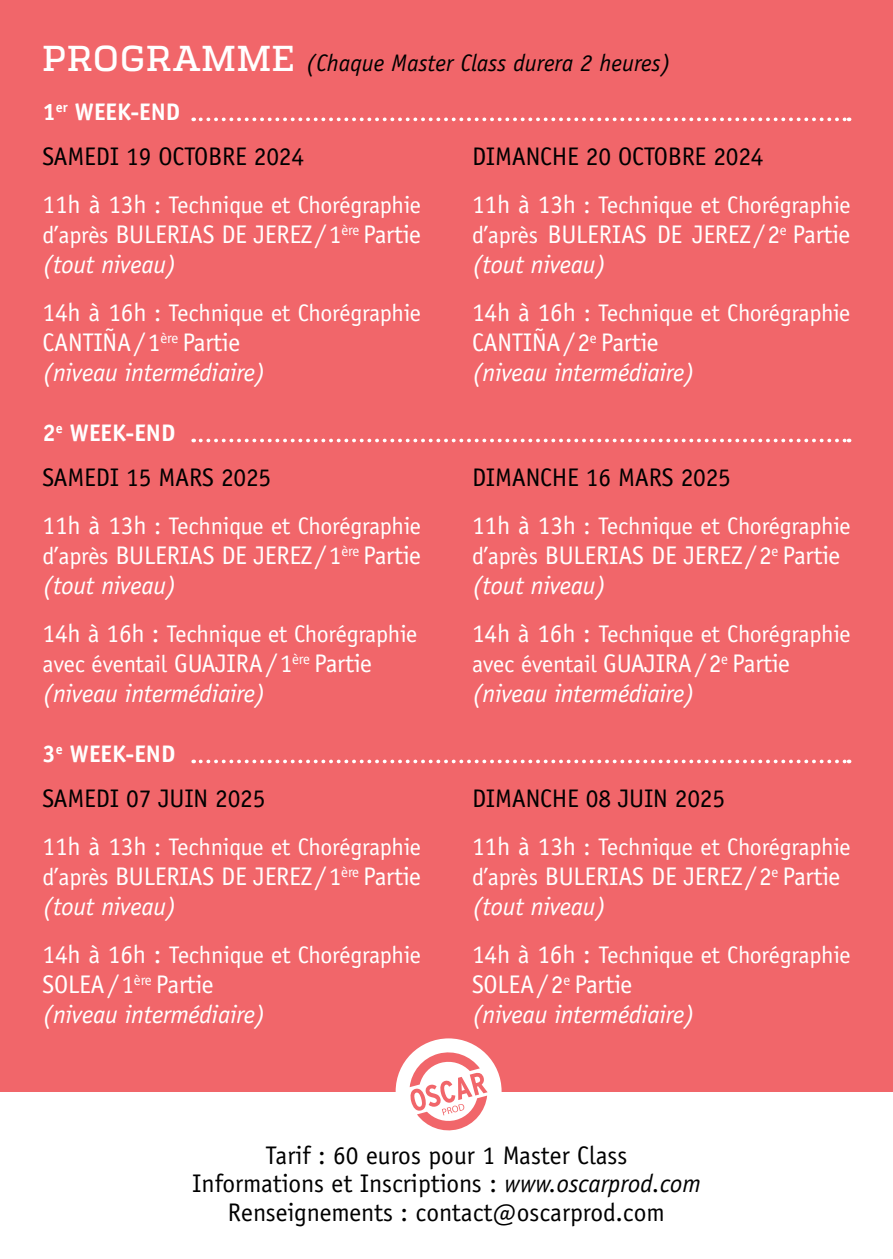
<style>
.page{position:relative;width:893px;height:1259px;background:#f1666a}
.page>*{position:absolute;margin:0;border:0;box-sizing:border-box;transform-origin:0 0}
.t1{font:25.5px/30px "Officina Sans";letter-spacing:-.01em;color:#fff}
.t2{font:italic 25.5px/30px "Officina Sans";letter-spacing:-.01em;color:#fff}
.t3{font:25.5px/28.5px "Officina Sans";color:#000;text-align:center}
.t4{font:24px "Officina Sans";letter-spacing:-.01em;color:#fff}
.t5{font:italic 24px "Officina Sans";color:#000}
.t6{font:700 24px "Officina Sans";color:#fff}
.s1{font-family:"Quadon";font-weight:500;font-style:normal;font-size:36px;color:#fff}
.s2{font-size:25.5px}
.s3{font-size:24px}
.s4{font-style:italic}
.s5{font-style:normal}
.s6{font-style:normal;font-size:24px}
</style>
<div class="page">
<div style="left:0;top:1092px;width:893px;height:167px;background:#fff"></div>
<svg style="left:201px;top:117px;width:649px;height:4px"></svg>
<svg style="left:201px;top:439px;width:649px;height:3px"></svg>
<svg style="left:201px;top:759px;width:649px;height:4px"></svg>
<div style="left:396px;top:1038px;width:106px;height:106px;background:#fff;border-radius:50%"></div>
<svg style="left:410px;top:1049px;width:78px;height:82px"></svg>
<p class="t5" style="left:43px;top:49px;width:630px"><span class="s1">PRO GRAMME</span> (Chaque Master Class durera 2 heures)</p>
<p class="t6" style="left:43px;top:97px;width:139px">1<sup>er</sup> WEEK-END</p>
<p class="t3" style="left:43px;top:142px;width:25px">Samedi</p>
<p class="t3" style="left:126px;top:142px;width:46px">19 octo</p>
<p class="t3" style="left:208px;top:142px;width:97px">bre 2024</p>
<p class="t4" style="left:43px;top:191px;width:380px"><span class="s2">11h à 13h</span> : Technique et Chorégraphie</p>
<p class="t1" style="left:43px;top:219px;width:380px"><span class="s3">d’après</span> B ULERIAS DE JEREZ/1<sup>ère</sup> Partie <span class="s4">(tout niveau)</span></p>
<p class="t4" style="left:43px;top:299px;width:380px"><span class="s2">14h à 16h</span> : Technique et Chorégraphie</p>
<p class="t2" style="left:43px;top:327px;width:225px"><span class="s5">CANTIÑA/1</span><sup>ère</sup> <span class="s5">Partie </span>(niveau intermédiaire)</p>
<p class="t6" style="left:43px;top:418px;width:134px">2<sup>e</sup> WEEK-END</p>
<p class="t3" style="left:43px;top:463px;width:25px">Samedi</p>
<p class="t3" style="left:126px;top:463px;width:47px">15 mars</p>
<p class="t3" style="left:221px;top:463px;width:52px">2025</p>
<p class="t4" style="left:43px;top:512px;width:380px"><span class="s2">11h à 13h</span> : Technique et Chorégraphie</p>
<p class="t1" style="left:43px;top:540px;width:380px"><span class="s3">d’après</span> B ULERIAS DE JEREZ/1<sup>ère</sup> Partie <span class="s4">(tout niveau)</span></p>
<p class="t4" style="left:43px;top:620px;width:376px"><span class="s2">14h à 16h :</span> Technique et Chorégraphie</p>
<p class="t2" style="left:43px;top:648px;width:331px"><span class="s6">avec éventail</span> <span class="s5">GUAJIRA/1</span><sup>ère</sup> <span class="s5">Partie </span>(niveau intermédiaire)</p>
<p class="t6" style="left:43px;top:739px;width:134px">3<sup>e</sup> WEEK-END</p>
<p class="t3" style="left:43px;top:784px;width:25px">Samedi</p>
<p class="t3" style="left:126px;top:784px;width:46px">07 juin</p>
<p class="t3" style="left:215px;top:784px;width:52px">2025</p>
<p class="t4" style="left:43px;top:833px;width:380px"><span class="s2">11h à 13h</span> : Technique et Chorégraphie</p>
<p class="t1" style="left:43px;top:861px;width:380px"><span class="s3">d’après</span> B ULERIAS DE JEREZ/1<sup>ère</sup> Partie <span class="s4">(tout niveau)</span></p>
<p class="t4" style="left:43px;top:941px;width:380px"><span class="s2">14h à 16h :</span> Technique et Chorégraphie</p>
<p class="t2" style="left:43px;top:969px;width:225px"><span class="s5">SOLEA/1</span><sup>ère</sup> <span class="s5">Partie </span>(niveau intermédiaire)</p>
<p class="t3" style="left:472px;top:142px;width:28px">Dimanc</p>
<p class="t3" style="left:552px;top:142px;width:80px">he 20 octo</p>
<p class="t3" style="left:668px;top:142px;width:97px">bre 2024</p>
<p class="t4" style="left:472px;top:191px;width:380px"><span class="s2">11h à 13h</span> : Technique et Chorégraphie</p>
<p class="t1" style="left:472px;top:219px;width:380px"><span class="s3">d’après</span> B ULERIAS DE JEREZ/2<sup>e</sup> Partie <span class="s4">(tout niveau)</span></p>
<p class="t4" style="left:472px;top:299px;width:380px"><span class="s2">14h à 16h</span> : Technique et Chorégraphie</p>
<p class="t2" style="left:472px;top:327px;width:225px"><span class="s5">CANTIÑA/2</span><sup>e</sup> <span class="s5">Partie </span>(niveau intermédiaire)</p>
<p class="t3" style="left:472px;top:463px;width:28px">Dimanc</p>
<p class="t3" style="left:552px;top:463px;width:81px">he 16 mars</p>
<p class="t3" style="left:681px;top:463px;width:52px">2025</p>
<p class="t4" style="left:472px;top:512px;width:380px"><span class="s2">11h à 13h</span> : Technique et Chorégraphie</p>
<p class="t1" style="left:472px;top:540px;width:370px"><span class="s3">d’après</span> B ULERIAS DE JEREZ/2<sup>e</sup> Partie <span class="s4">(tout niveau)</span></p>
<p class="t4" style="left:472px;top:620px;width:380px"><span class="s2">14h à 16h :</span> Technique et Chorégraphie</p>
<p class="t2" style="left:472px;top:648px;width:319px"><span class="s6">avec éventail</span> <span class="s5">GUAJIRA/2</span><sup>e</sup> <span class="s5">Partie </span>(niveau intermédiaire)</p>
<p class="t3" style="left:472px;top:784px;width:28px">Dimanc</p>
<p class="t3" style="left:552px;top:784px;width:80px">he 08 juin</p>
<p class="t3" style="left:675px;top:784px;width:52px">2025</p>
<p class="t4" style="left:472px;top:833px;width:380px"><span class="s2">11h à 13h</span> : Technique et Chorégraphie</p>
<p class="t1" style="left:472px;top:861px;width:370px"><span class="s3">d’après</span> B ULERIAS DE JEREZ/2<sup>e</sup> Partie <span class="s4">(tout niveau)</span></p>
<p class="t4" style="left:472px;top:941px;width:380px"><span class="s2">14h à 16h :</span> Technique et Chorégraphie</p>
<p class="t2" style="left:472px;top:969px;width:225px"><span class="s5">SOLEA/2</span><sup>e</sup> <span class="s5">Partie </span>(niveau intermédiaire)</p>
<p class="t3" style="left:192px;top:1141px;width:510px">Tarif : 60 euros pour 1 Master Class<br>Informations et Inscriptions : <span class="s4">www.oscarprod.com<br></span>Renseignements : contact@oscarprod.com</p>
</div>
